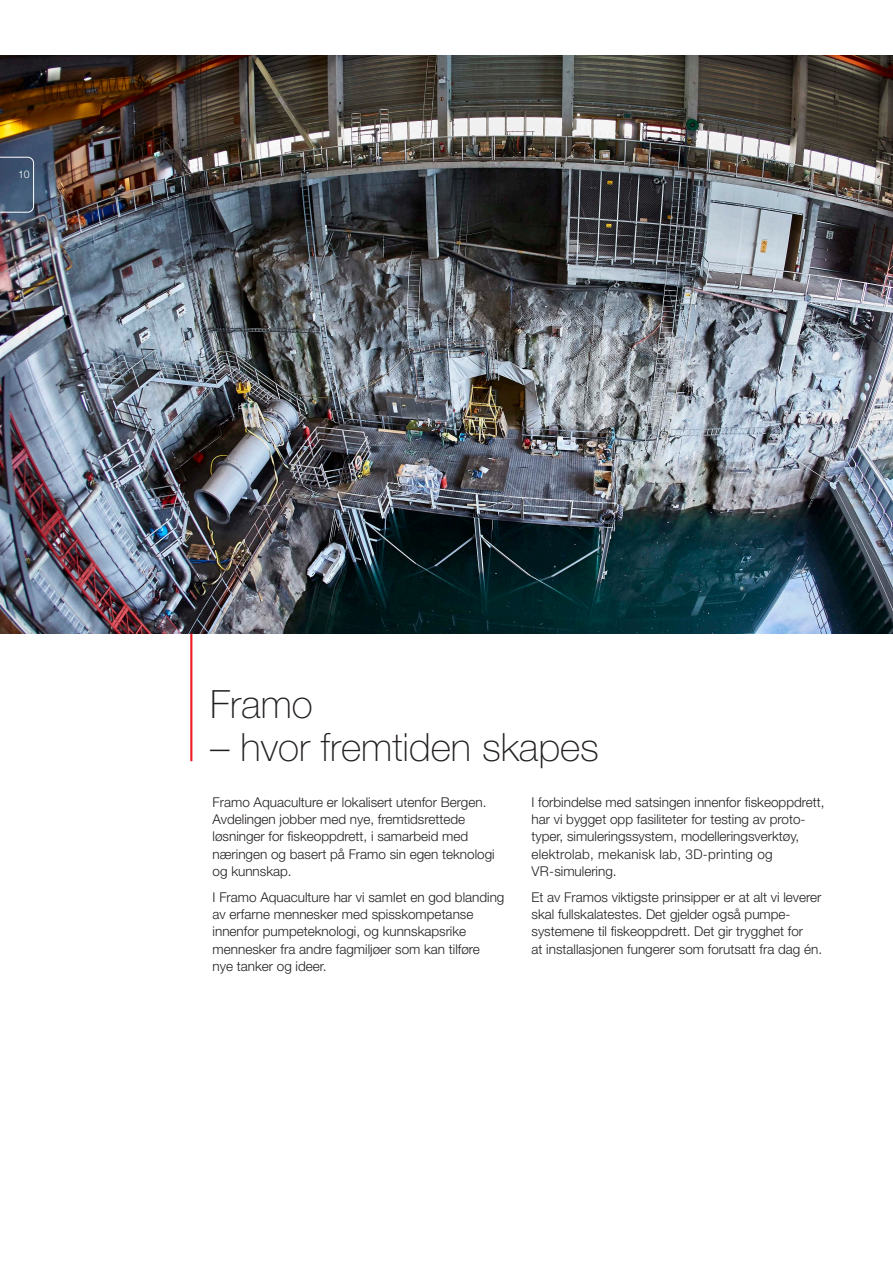
<style>
.page{position:relative;width:893px;height:1263px;background:#fff}
.page>*{position:absolute;margin:0;border:0;box-sizing:border-box;transform-origin:0 0}
.Headline_26_28_6{font:100 39px "Helvetica Neue LT Std";color:#231f20}
.Body_copy_9_11_5{font:300 13.5px/17.2px "Helvetica Neue LT Std";color:#231f20}
.t1{font:300 10.5px "Helvetica Neue LT Std";color:#fff}
</style>
<div class="page">
<img style="left:0;top:55px;width:893px;height:579px">
<svg style="left:0;top:156px;width:34px;height:57px;background:#4b607b"></svg>
<hr style="left:190px;top:634px;width:2px;height:127px;background:#ee1d23">
<p class="t1" style="left:18px;top:167px;width:13px">10</p>
<p class="Headline_26_28_6" style="left:210px;top:682px;width:104px">Framo</p>
<p class="Headline_26_28_6" style="left:210px;top:725px;width:390px">– hvor fremtiden skapes</p>
<p class="Body_copy_9_11_5" style="left:213px;top:793px;width:284px">Framo Aquaculture er lokalisert utenfor Bergen.<br>Avdelingen jobber med nye, fremtidsrettede løsninger for fiskeoppdrett, i samarbeid med næringen og basert på Framo sin egen teknologi og kunnskap.</p>
<p class="Body_copy_9_11_5" style="left:213px;top:888px;width:293px">I Framo Aquaculture har vi samlet en god blanding av erfarne mennesker med spisskompetanse innenfor pumpeteknologi, og kunnskapsrike mennesker fra andre fagmiljøer som kan tilføre<br>nye tanker og ideer.</p>
<p class="Body_copy_9_11_5" style="left:531px;top:793px;width:295px">I forbindelse med satsingen innenfor fiskeoppdrett, har vi bygget opp fasiliteter for testing av proto&shy;typer, simuleringssystem, modelleringsverktøy, elektrolab, mekanisk lab, 3D-printing og VR-simulering.</p>
<p class="Body_copy_9_11_5" style="left:531px;top:888px;width:292px">Et av Framos viktigste prinsipper er at alt vi leverer skal fullskalatestes. Det gjelder også pumpe&shy;systemene til fiskeoppdrett. Det gir trygghet for<br>at installasjonen fungerer som forutsatt fra dag én.</p>
</div>
